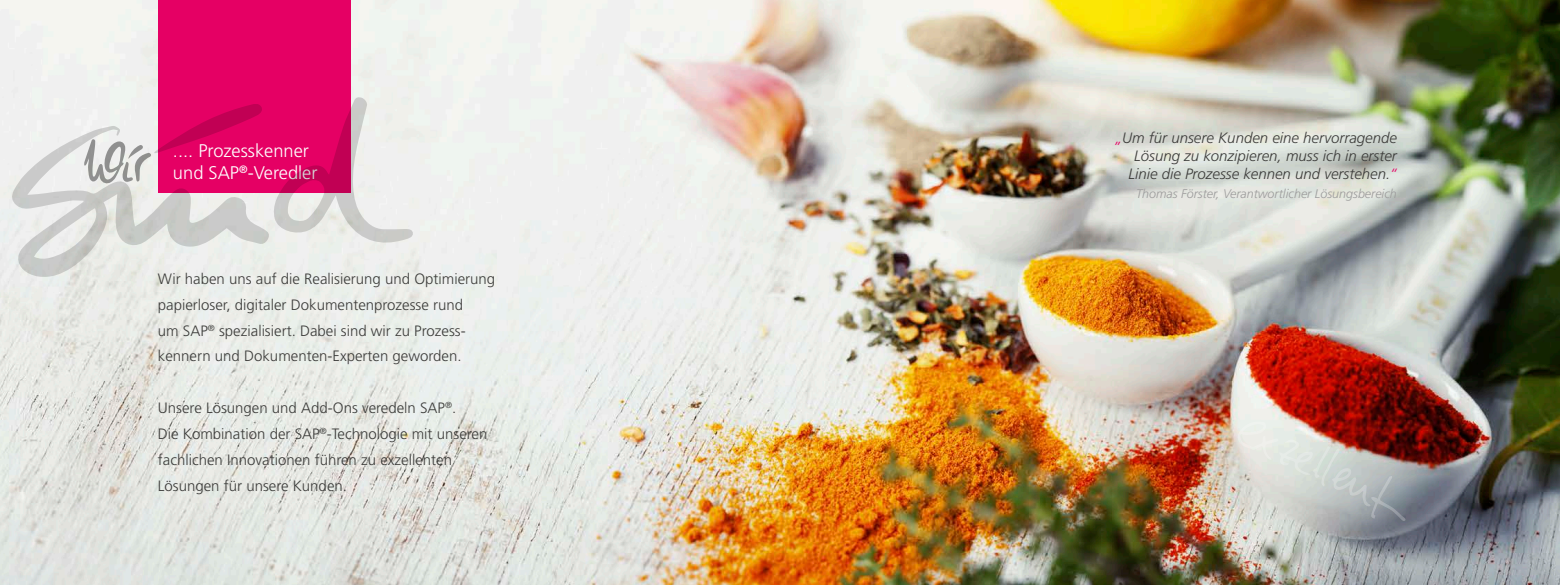
<style>
.page{position:relative;width:1560px;height:585px;background:#fff}
.page>*{position:absolute;margin:0;border:0;box-sizing:border-box;transform-origin:0 0}
.t1{font:300 18.25px/22px "Frutiger LT Std";color:#fff}
.t2{font:300 15px/25.9px "Frutiger LT Std";color:#3c3c3a}
.t3{font:italic 300 15px/18px "Frutiger LT Std";color:#3c3c3a;text-align:right}
.t4{font:italic 300 12.5px "Frutiger LT Std";color:#9c9c9c}
.s1{color:#e50064}
</style>
<div class="page">
<img style="left:0;top:0;width:1559px;height:585px">
<div style="left:158px;top:0;width:192px;height:192px;background:#e50064"></div>
<svg style="left:1236px;top:421px;width:169px;height:100px"></svg>
<svg style="left:11px;top:126px;width:259px;height:152px"></svg>
<svg style="left:271px;top:97px;width:143px;height:146px"></svg>
<svg style="left:83px;top:103px;width:180px;height:82px"></svg>
<p class="t1" style="left:173px;top:140px;width:146px">.... Prozesskenner und SAP<sup>®</sup>-Veredler</p>
<p class="t3" style="left:1115px;top:129px;width:283px"><span class="s1">„</span>Um für unsere Kunden eine hervorragende<br>Lösung zu konzipieren, muss ich in erster<br>Linie die Prozesse kennen und verstehen.<span class="s1">“</span></p>
<p class="t4" style="left:1135px;top:187px;width:262px">Thomas Förster, Verantwortlicher Lösungsbereich</p>
<p class="t2" style="left:158px;top:266px;width:339px">Wir haben uns auf die Realisierung und Optimierung papierloser, digitaler Dokumentenprozesse rund<br>um SAP<sup>®</sup> spezialisiert. Dabei sind wir zu Prozess&shy;kennern und Dokumenten-Experten geworden.</p>
<p class="t2" style="left:158px;top:395px;width:331px">Unsere Lösungen und Add-Ons veredeln SAP<sup>®</sup>.<br>Die Kombination der SAP<sup>®</sup>-Technologie mit unseren fachlichen Innovationen führen zu exzellenten Lösungen für unsere Kunden.</p>
</div>
